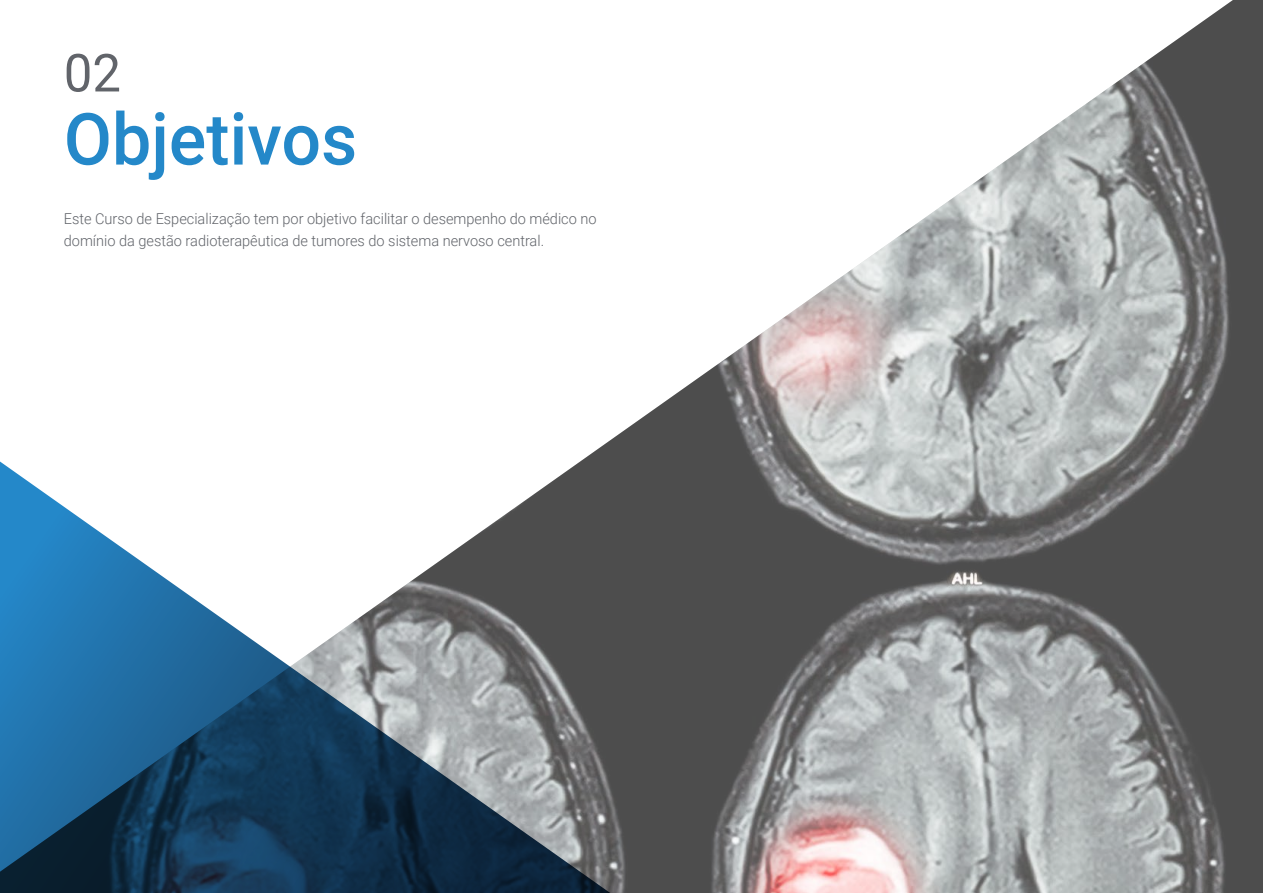
<style>
.page{position:relative;width:1263px;height:893px;background:#fff}
.page>*{position:absolute;margin:0;border:0;box-sizing:border-box;transform-origin:0 0}
.t1{font:500 72px "Roboto";color:#2488c9}
.t2{font:52.5px "Roboto";color:#61646a}
.t3{font:300 15px/22.5px "Roboto";color:#61646a}
</style>
<div class="page">
<img style="left:602px;top:0;width:661px;height:893px">
<svg style="left:0;top:446px;width:640px;height:447px"></svg>
<h2 class="t2" style="left:64px;top:36px;width:59px">02</h2>
<h1 class="t1" style="left:64px;top:89px;width:295px">Objetivos</h1>
<p class="t3" style="left:64px;top:207px;width:534px">Este Curso de Especialização tem por objetivo facilitar o desempenho do médico no domínio da gestão radioterapêutica de tumores do sistema nervoso central.</p>
</div>
